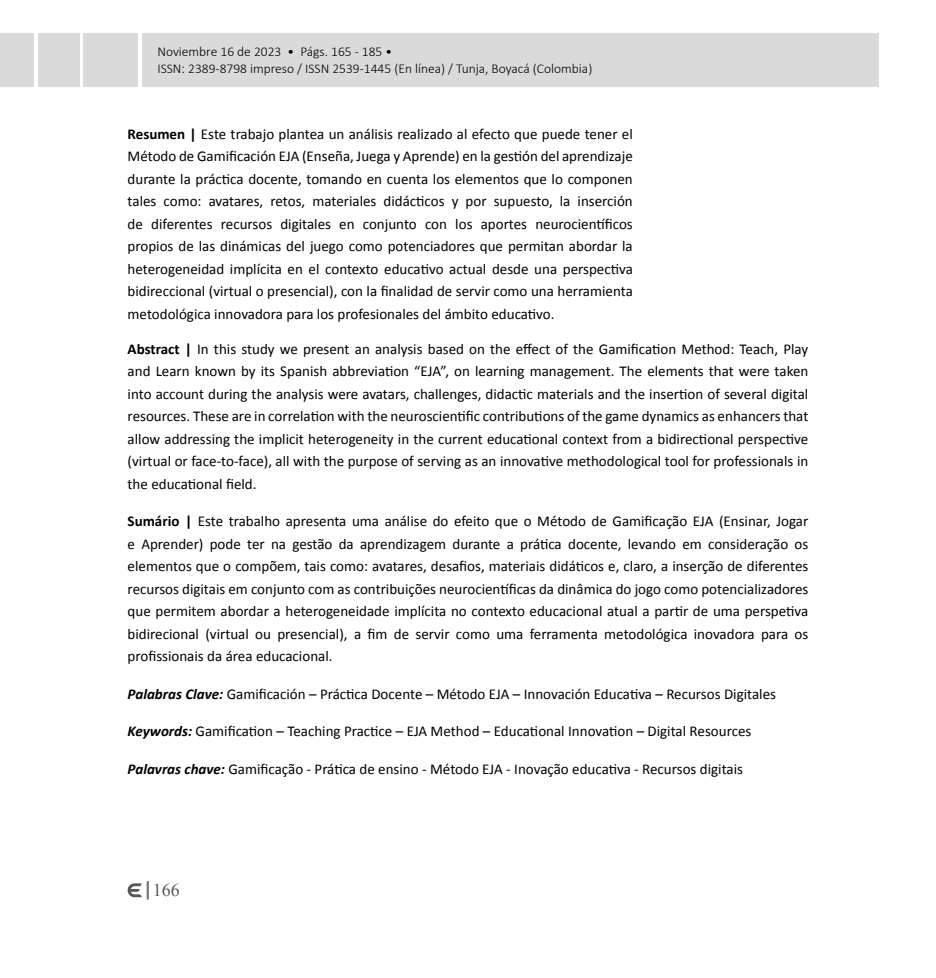
<style>
.page{position:relative;width:936px;height:978px;background:#fff}
.page>*{position:absolute;margin:0;border:0;box-sizing:border-box;transform-origin:0 0}
.t1{font:18px "Times New Roman";color:#575756}
.t2{font:15px/22.5px "Calibri";color:#000;text-align:justify}
.t3{font:300 13.5px/16.2px "Calibri";color:#000}
.s1{font-weight:700}
.s2{font-weight:700;font-style:italic}
</style>
<div class="page">
<svg style="left:128px;top:881px;width:21px;height:18px"></svg>
<div style="left:38px;top:33px;width:41px;height:53px;background:#dadada"></div>
<div style="left:0;top:33px;width:34px;height:53px;background:#dadada"></div>
<div style="left:83px;top:33px;width:55px;height:53px;background:#dadada"></div>
<div style="left:142px;top:33px;width:736px;height:53px;background:#dadada"></div>
<p class="t3" style="left:157px;top:43px;width:436px">Noviembre 16 de 2023 • Págs. 165 - 185 •<br>ISSN: 2389-8798 impreso / ISSN 2539-1445 (En línea) / Tunja, Boyacá (Colombia)</p>
<p class="t2" style="left:128px;top:123px;width:506px"><span class="s1">Resumen |</span> Este trabajo plantea un análisis realizado al efecto que puede tener el Método de Gamificación EJA (Enseña, Juega y Aprende) en la gestión del aprendizaje durante la práctica docente, tomando en cuenta los elementos que lo componen tales como: avatares, retos, materiales didácticos y por supuesto, la inserción de diferentes recursos digitales en conjunto con los aportes neurocientíficos propios de las dinámicas del juego como potenciadores que permitan abordar la heterogeneidad implícita en el contexto educativo actual desde una perspectiva bidireccional (virtual o presencial), con la finalidad de servir como una herramienta metodológica innovadora para los profesionales del ámbito educativo.</p>
<p class="t2" style="left:128px;top:337px;width:682px"><span class="s1">Abstract |</span> In this study we present an analysis based on the effect of the Gamification Method: Teach, Play and Learn known by its Spanish abbreviation “EJA”, on learning management. The elements that were taken into account during the analysis were avatars, challenges, didactic materials and the insertion of several digital resources. These are in correlation with the neuroscientific contributions of the game dynamics as enhancers that allow addressing the implicit heterogeneity in the current educational context from a bidirectional perspective (virtual or face-to-face), all with the purpose of serving as an innovative methodological tool for professionals in the educational field.</p>
<p class="t2" style="left:128px;top:510px;width:682px"><span class="s1">Sumário |</span> Este trabalho apresenta uma análise do efeito que o Método de Gamificação EJA (Ensinar, Jogar e Aprender) pode ter na gestão da aprendizagem durante a prática docente, levando em consideração os elementos que o compõem, tais como: avatares, desafios, materiais didáticos e, claro, a inserção de diferentes recursos digitais em conjunto com as contribuições neurocientíficas da dinâmica do jogo como potencializadores que permitem abordar a heterogeneidade implícita no contexto educacional atual a partir de uma perspetiva bidirecional (virtual ou presencial), a fim de servir como uma ferramenta metodológica inovadora para os profissionais da área educacional.</p>
<p class="t2" style="left:128px;top:682px;width:649px"><span class="s2">Palabras Clave:</span> Gamificación – Práctica Docente – Método EJA – Innovación Educativa – Recursos Digitales</p>
<p class="t2" style="left:128px;top:720px;width:625px"><span class="s2">Keywords:</span> Gamification – Teaching Practice – EJA Method – Educational Innovation – Digital Resources</p>
<p class="t2" style="left:128px;top:757px;width:617px"><span class="s2">Palavras chave:</span> Gamificação - Prática de ensino - Método EJA - Inovação educativa - Recursos digitais</p>
<p class="t1" style="left:153px;top:878px;width:28px">166</p>
</div>
